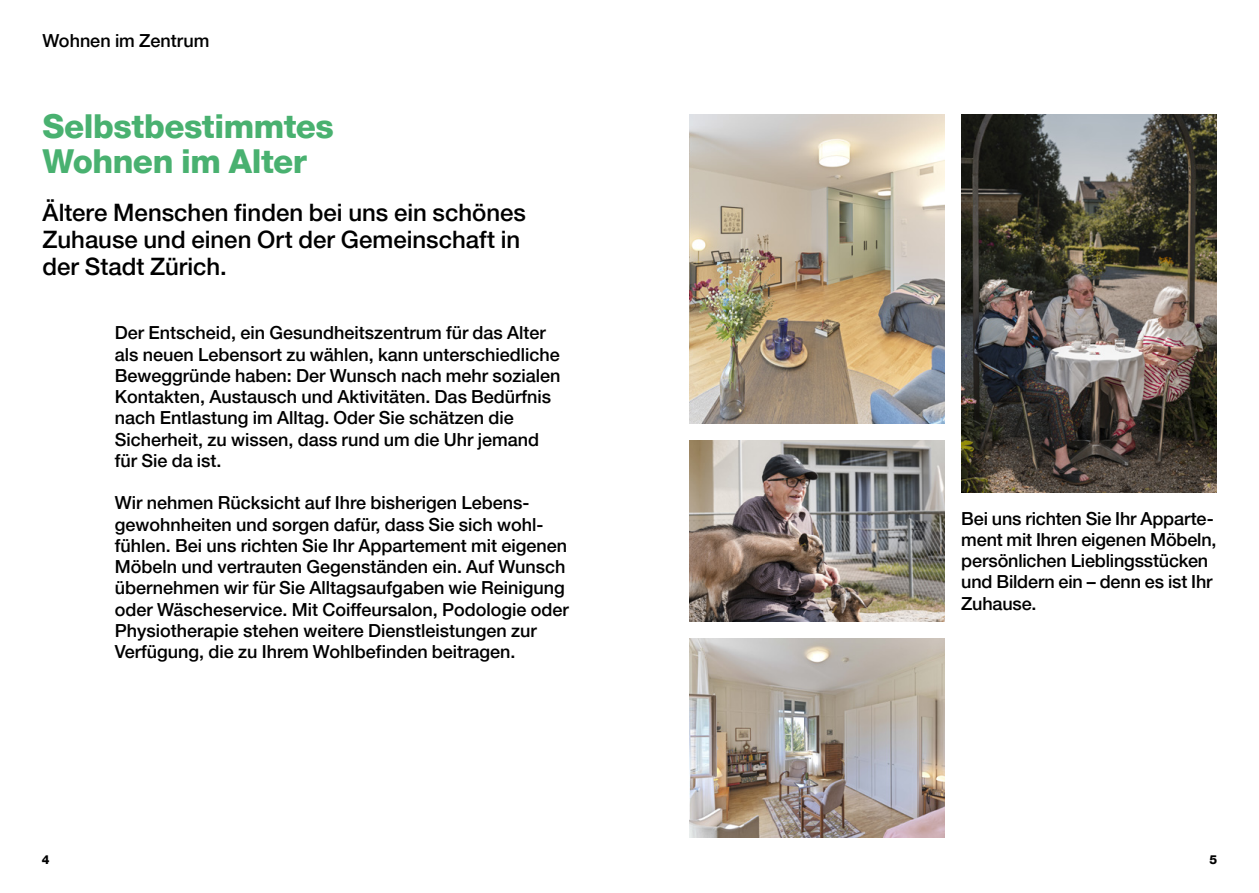
<style>
.page{position:relative;width:1259px;height:893px;background:#fff}
.page>*{position:absolute;margin:0;border:0;box-sizing:border-box;transform-origin:0 0}
.t1{font:800 33px/35.2px "Helvetica Neue LT Pro";letter-spacing:-.015em;color:#49b170}
.t2{font:500 24px/27px "Helvetica Neue LT Pro";color:#000}
.t3{font:500 18px/21.3px "Helvetica Neue LT Pro";color:#000}
.t4{font:800 12.3px "Helvetica Neue LT Pro";color:#000}
</style>
<div class="page">
<img style="left:689px;top:114px;width:255px;height:309px">
<img style="left:961px;top:114px;width:255px;height:378px">
<img style="left:689px;top:639px;width:255px;height:198px">
<img style="left:689px;top:441px;width:255px;height:181px">
<p class="t3" style="left:43px;top:30px;width:168px">Wohnen im Zentrum</p>
<h1 class="t1" style="left:43px;top:108px;width:293px">Selbstbestimmtes<br>Wohnen im Alter</h1>
<h2 class="t2" style="left:43px;top:199px;width:485px">Ältere Menschen finden bei uns ein schönes<br>Zuhause und einen Ort der Gemeinschaft in der Stadt Zürich.</h2>
<p class="t3" style="left:115px;top:322px;width:447px">Der Entscheid, ein Gesundheitszentrum für das Alter als neuen Lebensort zu wählen, kann unterschiedliche Beweggründe haben: Der Wunsch nach mehr sozialen Kontakten, Austausch und Aktivitäten. Das Bedürfnis nach Entlastung im Alltag. Oder Sie schätzen die Sicherheit, zu wissen, dass rund um die Uhr jemand für Sie da ist.</p>
<p class="t3" style="left:115px;top:492px;width:455px">Wir nehmen Rücksicht auf Ihre bisherigen Lebens&shy;gewohnheiten und sorgen dafür, dass Sie sich wohl&shy;fühlen. Bei uns richten Sie Ihr Appartement mit eigenen Möbeln und vertrauten Gegenständen ein. Auf Wunsch übernehmen wir für Sie Alltagsaufgaben wie Reinigung oder Wäscheservice. Mit Coiffeursalon, Podologie oder Physiotherapie stehen weitere Dienstleistungen zur Verfügung, die zu Ihrem Wohlbefinden beitragen.</p>
<p class="t3" style="left:961px;top:507px;width:257px">Bei uns richten Sie Ihr Apparte&shy;ment mit Ihren eigenen Möbeln, persönlichen Lieblingsstücken und Bildern ein – denn es ist Ihr<br>Zuhause.</p>
<p class="t4" style="left:42px;top:852px;width:9px">4</p>
<p class="t4" style="left:1209px;top:852px;width:9px">5</p>
</div>
